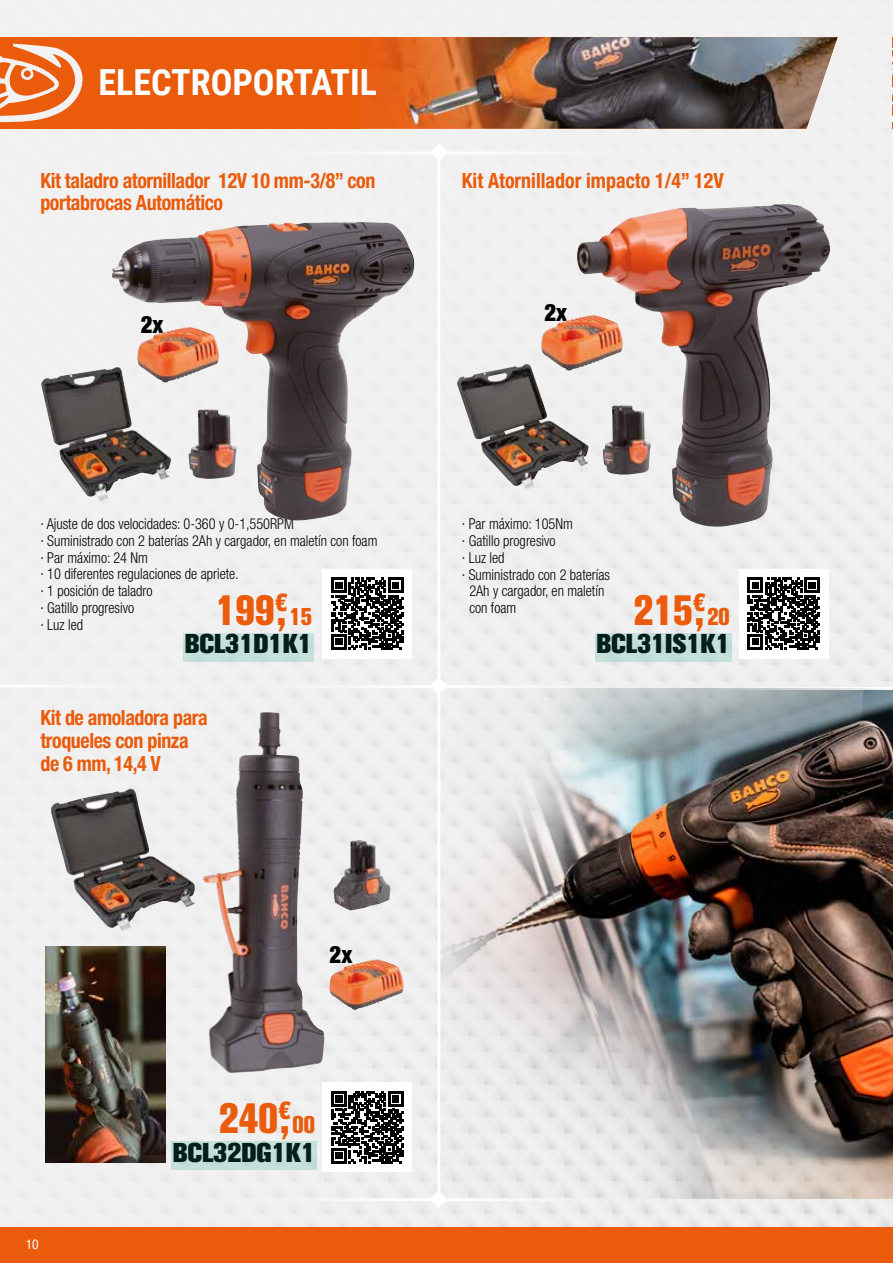
<style>
.page{position:relative;width:893px;height:1263px;background:#fff}
.page>*{position:absolute;margin:0;border:0;box-sizing:border-box;transform-origin:0 0}
.t1{font:800 42px "Akzidenz Grotesk BQ";color:#ea5b0b;scale:.9 1}
.t2{font:700 36px "Roboto Condensed";color:#fff}
.t3{font:800 27px "Akzidenz Grotesk BQ";color:#000}
.t4{font:900 condensed 24px "Helvetica Neue LT Pro";color:#000;scale:.95 1}
.t5{font:700 condensed 21px/22.8px "Helvetica Neue LT Pro";letter-spacing:-.02em;color:#ea5b0b;scale:.95 1}
.t6{font:700 condensed 21px "Helvetica Neue LT Pro";color:#ea5b0b;scale:.95 1}
.t7{font:300 condensed 15px/16.8px "Helvetica Neue LT Pro";color:#000;scale:.95 1}
.t8{font:condensed 13.5px "Helvetica Neue LT Pro";color:#fff}
.s1{font-size:24px}
</style>
<div class="page">
<div style="left:0;top:0;width:893px;height:1234px;background:#f2f2f2"></div>
<div style="left:0;top:1227px;width:893px;height:36px;background:#ea5b0b"></div>
<img style="left:440px;top:688px;width:453px;height:511px">
<hr style="left:437px;top:153px;width:3px;height:1049px;background:#fff">
<img style="left:361px;top:37px;width:476px;height:92px">
<div style="left:0;top:37px;width:361px;height:92px;background:#ea5b0b"></div>
<svg style="left:0;top:44px;width:83px;height:78px"></svg>
<img style="left:111px;top:222px;width:244px;height:299px">
<img style="left:188px;top:409px;width:48px;height:71px">
<img style="left:41px;top:367px;width:130px;height:136px">
<img style="left:541px;top:318px;width:34px;height:46px">
<img style="left:575px;top:204px;width:255px;height:323px">
<img style="left:457px;top:364px;width:132px;height:127px">
<img style="left:45px;top:946px;width:121px;height:217px">
<img style="left:202px;top:712px;width:122px;height:361px">
<img style="left:329px;top:959px;width:75px;height:51px">
<img style="left:334px;top:840px;width:57px;height:70px">
<img style="left:51px;top:789px;width:144px;height:142px">
<svg style="left:431px;top:677px;width:17px;height:18px"></svg>
<svg style="left:432px;top:1190px;width:16px;height:17px"></svg>
<img style="left:892px;top:37px;width:1px;height:92px">
<svg style="left:431px;top:144px;width:16px;height:16px"></svg>
<hr style="left:263px;top:152px;width:349px;height:3px;background:#fff">
<hr style="left:721px;top:687px;width:172px;height:3px;background:#fff">
<hr style="left:0;top:685px;width:153px;height:3px;background:#fff">
<svg style="left:892px;top:44px;width:1px;height:78px"></svg>
<div style="left:323px;top:569px;width:89px;height:89px;background:#fff"></div>
<svg style="left:331px;top:578px;width:72px;height:72px"></svg>
<div style="left:739px;top:569px;width:89px;height:89px;background:#fff"></div>
<svg style="left:748px;top:578px;width:72px;height:72px"></svg>
<div style="left:323px;top:1083px;width:89px;height:89px;background:#fff"></div>
<svg style="left:331px;top:1091px;width:72px;height:72px"></svg>
<hr style="left:267px;top:685px;width:349px;height:3px;background:#fff">
<hr style="left:267px;top:1198px;width:349px;height:3px;background:#fff">
<div style="left:184px;top:633px;width:130px;height:28px;background:#c5e0db"></div>
<div style="left:595px;top:633px;width:137px;height:28px;background:#c4dfda"></div>
<div style="left:171px;top:1141px;width:145px;height:29px;background:#c4dfda"></div>
<h2 class="t2" style="left:99px;top:57px;width:280px">ELECTROPORTATIL</h2>
<h3 class="t5" style="left:40px;top:168px;width:354px">Kit taladro atornillador 12V 10 mm-3/8” con portabrocas Automático</h3>
<h3 class="t4" style="left:141px;top:309px;width:26px">2x</h3>
<p class="t7" style="left:40px;top:515px;width:356px">· Ajuste de dos velocidades: 0-360 y 0-1,550RPM<br>· Suministrado con 2 baterías 2Ah y cargador, en maletín con foam · Par máximo: 24 Nm<br>· 10 diferentes regulaciones de apriete.<br>· 1 posición de taladro<br>· Gatillo progresivo<br>· Luz led</p>
<h1 class="t1" style="left:216px;top:586px;width:108px">199<sup>€</sup>, <span class="s1">15</span></h1>
<h3 class="t3" style="left:185px;top:628px;width:129px">BCL31D1K1</h3>
<h3 class="t5" style="left:40px;top:706px;width:178px">Kit de amoladora para troqueles con pinza de 6 mm, 14,4 V</h3>
<p class="t8" style="left:26px;top:1236px;width:14px">10</p>
<h3 class="t4" style="left:330px;top:940px;width:26px">2x</h3>
<h1 class="t1" style="left:219px;top:1094px;width:108px">240<sup>€</sup>, <span class="s1">00</span></h1>
<h3 class="t3" style="left:173px;top:1137px;width:144px">BCL32DG1K1</h3>
<h3 class="t6" style="left:462px;top:167px;width:277px">Kit Atornillador impacto 1/4” 12V</h3>
<h3 class="t4" style="left:544px;top:298px;width:26px">2x</h3>
<p class="t7" style="left:462px;top:515px;width:118px">· Par máximo: 105Nm</p>
<p class="t7" style="left:462px;top:532px;width:100px">· Gatillo progresivo</p>
<p class="t7" style="left:462px;top:549px;width:46px">· Luz led</p>
<p class="t7" style="left:462px;top:566px;width:158px">· Suministrado con 2 baterías</p>
<p class="t7" style="left:469px;top:582px;width:144px">2Ah y cargador, en maletín</p>
<p class="t7" style="left:469px;top:599px;width:51px">con foam</p>
<h3 class="t3" style="left:596px;top:628px;width:135px">BCL31IS1K1</h3>
<h1 class="t1" style="left:634px;top:586px;width:108px">215<sup>€</sup>, <span class="s1">20</span></h1>
</div>
